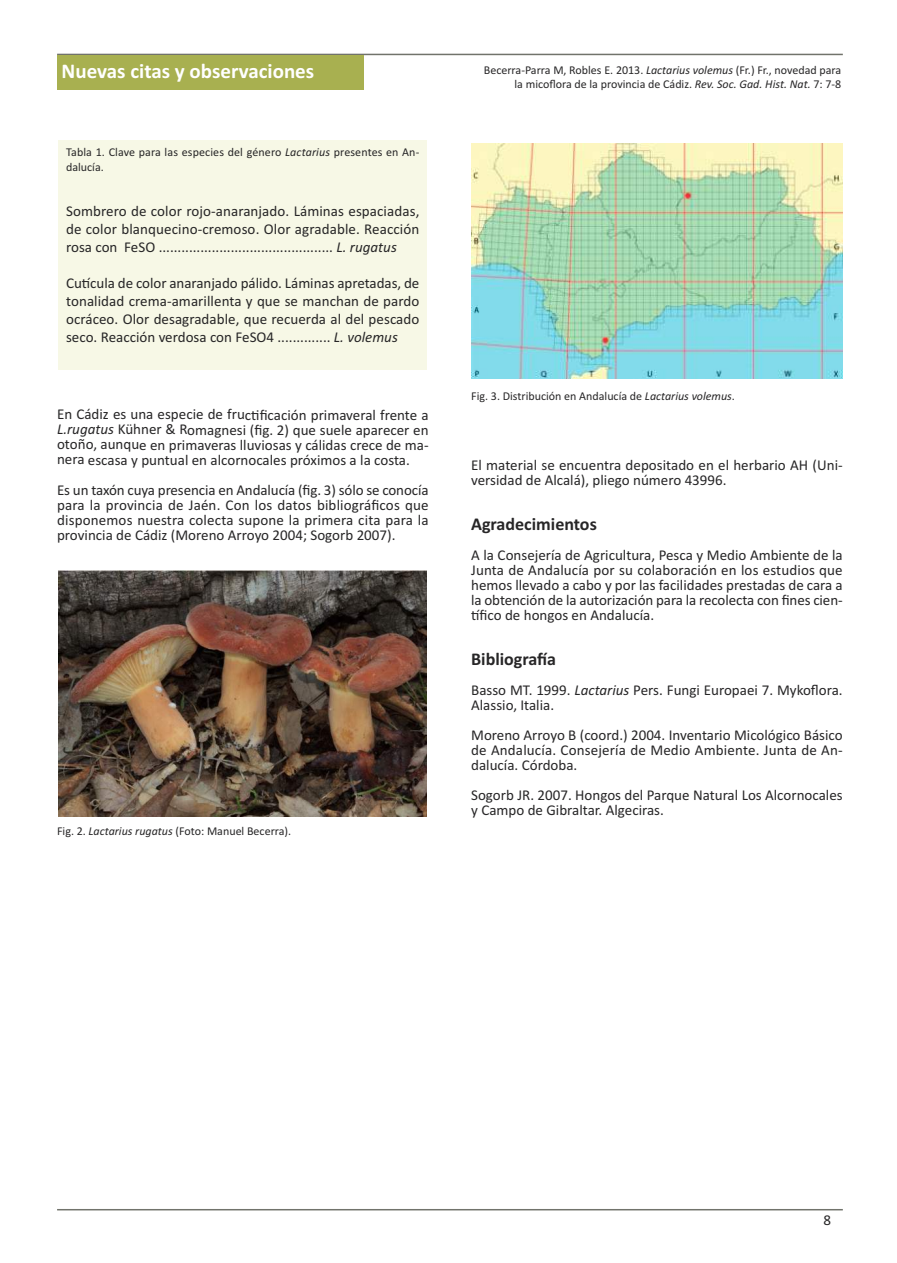
<style>
.page{position:relative;width:897px;height:1263px;background:#fff}
.page>*{position:absolute;margin:0;border:0;box-sizing:border-box;transform-origin:0 0}
.t1{font:700 21px "Calibri";color:#fff}
.t2{font:700 18px "Calibri";color:#272627}
.t3{font:15px/15px "Calibri";color:#272627;text-align:justify}
.t4{font:12px/14.4px "Calibri";color:#272627;text-align:right}
.s1{font-style:italic}
</style>
<div class="page">
<hr style="left:57px;top:54px;width:785px;height:1px;background:#71736b">
<hr style="left:57px;top:1209px;width:785px;height:1px;background:#71736b">
<div style="left:57px;top:56px;width:306px;height:34px;background:#a8b050"></div>
<div style="left:59px;top:140px;width:367px;height:229px;background:#f7f8e6"></div>
<img style="left:59px;top:571px;width:367px;height:245px">
<img style="left:471px;top:144px;width:371px;height:234px">
<h1 class="t1" style="left:62px;top:59px;width:254px">Nuevas citas y observaciones</h1>
<p class="t4" style="left:66px;top:145px;width:354px;text-align:left">Tabla 1. Clave para las especies del género <span class="s1">Lactarius</span> presentes en An&shy;dalucía.</p>
<p class="t3" style="left:66px;top:202px;width:354px;line-height:18px">Sombrero de color rojo-anaranjado. Láminas espaciadas, de color blanquecino-cremoso. Olor agradable. Reacción rosa con FeSO .............................................. <span class="s1">L. rugatus</span></p>
<p class="t3" style="left:66px;top:274px;width:354px;line-height:18px">Cutícula de color anaranjado pálido. Láminas apretadas, de tonalidad crema-amarillenta y que se manchan de pardo ocráceo. Olor desagradable, que recuerda al del pescado seco. Reacción verdosa con FeSO4 .............. <span class="s1">L. volemus</span></p>
<p class="t3" style="left:57px;top:407px;width:373px">En Cádiz es una especie de fructificación primaveral frente a <span class="s1">L.rugatus</span> Kühner &amp; Romagnesi (fig. 2) que suele aparecer en otoño, aunque en primaveras lluviosas y cálidas crece de ma&shy;nera escasa y puntual en alcornocales próximos a la costa.</p>
<p class="t3" style="left:57px;top:482px;width:373px">Es un taxón cuya presencia en Andalucía (fig. 3) sólo se conocía para la provincia de Jaén. Con los datos bibliográficos que disponemos nuestra colecta supone la primera cita para la provincia de Cádiz (Moreno Arroyo 2004; Sogorb 2007).</p>
<p class="t4" style="left:57px;top:824px;width:235px">Fig. 2. <span class="s1">Lactarius rugatus</span> (Foto: Manuel Becerra).</p>
<p class="t4" style="left:483px;top:62px;width:359px">Becerra-Parra M, Robles E. 2013. <span class="s1">Lactarius volemus</span> (Fr.) Fr., novedad para la micoflora de la provincia de Cádiz. <span class="s1">Rev. Soc. Gad. Hist. Nat.</span> 7: 7-8</p>
<p class="t4" style="left:471px;top:388px;width:265px">Fig. 3. Distribución en Andalucía de <span class="s1">Lactarius volemus</span>.</p>
<p class="t3" style="left:471px;top:457px;width:373px">El material se encuentra depositado en el herbario AH (Uni&shy;versidad de Alcalá), pliego número 43996.</p>
<p class="t2" style="left:471px;top:513px;width:127px">Agradecimientos</p>
<p class="t3" style="left:471px;top:547px;width:373px">A la Consejería de Agricultura, Pesca y Medio Ambiente de la Junta de Andalucía por su colaboración en los estudios que hemos llevado a cabo y por las facilidades prestadas de cara a la obtención de la autorización para la recolecta con fines cien&shy;tífico de hongos en Andalucía.</p>
<p class="t2" style="left:471px;top:648px;width:86px">Bibliografía</p>
<p class="t3" style="left:471px;top:682px;width:373px">Basso MT. 1999. <span class="s1">Lactarius</span> Pers. Fungi Europaei 7. Mykoflora.<br>Alassio, Italia.</p>
<p class="t3" style="left:471px;top:727px;width:373px">Moreno Arroyo B (coord.) 2004. Inventario Micológico Básico de Andalucía. Consejería de Medio Ambiente. Junta de An&shy;dalucía. Córdoba.</p>
<p class="t3" style="left:471px;top:787px;width:373px">Sogorb JR. 2007. Hongos del Parque Natural Los Alcornocales y Campo de Gibraltar. Algeciras.</p>
<p class="t3" style="left:823px;top:1212px;width:9px">8</p>
</div>
